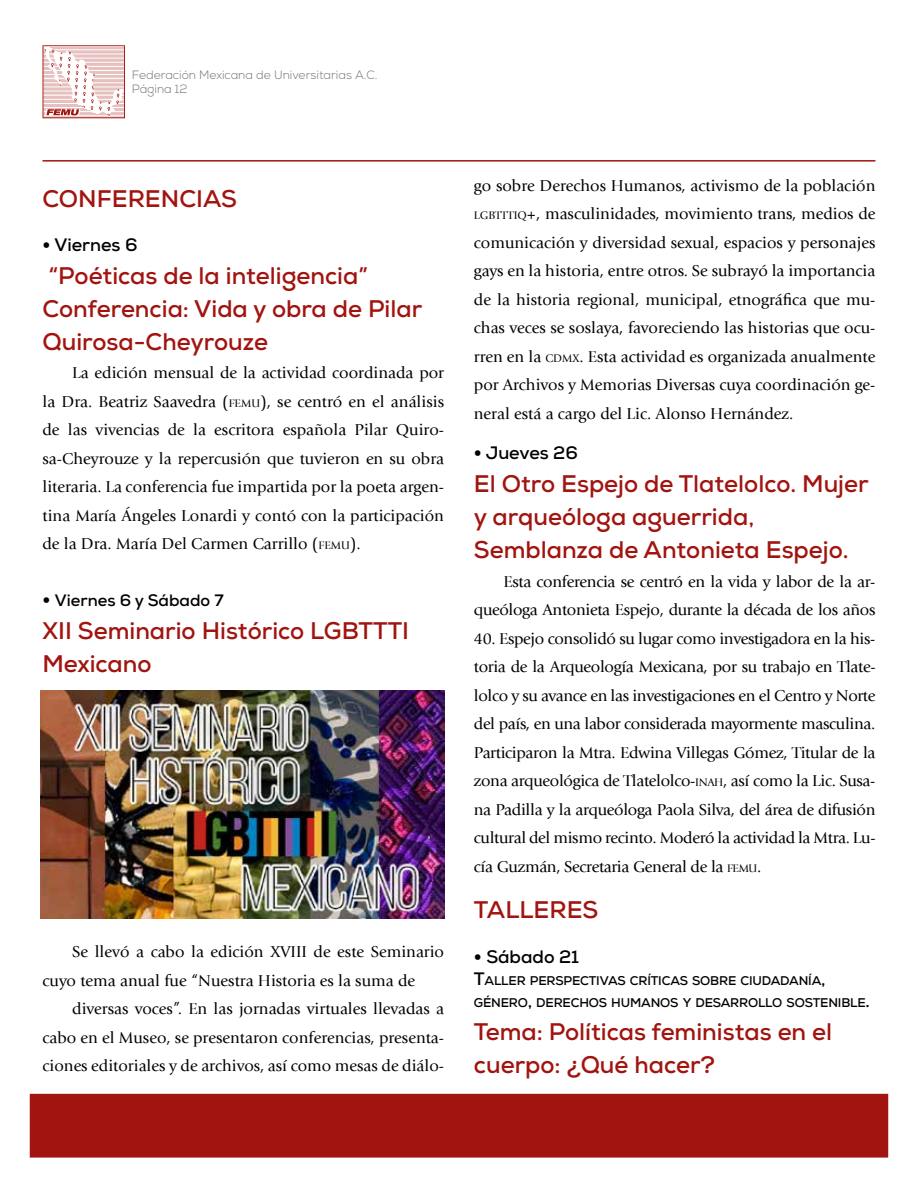
<style>
.page{position:relative;width:918px;height:1188px;background:#fff}
.page>*{position:absolute;margin:0;border:0;box-sizing:border-box;transform-origin:0 0}
.t1{font:700 24px/33px "Nexa";color:#a1140f}
.t2{font:700 18px "Nexa";color:#000}
.t3{font:16.5px/28.5px "Giovanni LT";color:#000;text-align:justify}
.t4{font:16.5px/28.5px "Giovanni LT";letter-spacing:-.02em;color:#000;text-align:right}
.t5{font:700 16.5px "Nexa";color:#000}
.t6{font:700 12.6px/21.6px "Nexa";letter-spacing:-.015em;color:#000}
.t7{font:300 12px/14.4px "Nexa";color:#707070}
.s1{font-family:"Corbel";font-weight:400}
.s2{font-size:11.55px}
.s3{font-family:"Corbel";font-weight:400;font-size:18px}
.s4{font-size:18px}
</style>
<div class="page">
<svg style="left:43px;top:45px;width:82px;height:73px"></svg>
<hr style="left:43px;top:160px;width:832px;height:2px;background:#a1140f">
<div style="left:30px;top:1094px;width:858px;height:64px;background:#a1140f"></div>
<img style="left:41px;top:690px;width:403px;height:228px">
<p class="t7" style="left:132px;top:68px;width:247px">Federación Mexicana de Universitarias A.C.<br>Página 12</p>
<h1 class="t1" style="left:43px;top:183px;width:196px">CONFERENCIAS</h1>
<p class="t2" style="left:43px;top:233px;width:96px"><span class="s1">•</span> Viernes 6</p>
<h1 class="t1" style="left:43px;top:259px;width:381px">“Poéticas de la inteligencia”<br>Conferencia: Vida y obra de Pilar<br>Quirosa-Cheyrouze</h1>
<p class="t3" style="left:43px;top:359px;width:403px;text-indent:30px">La edición mensual de la actividad coordinada por la Dra. Beatriz Saavedra (<span class="s2">FEMU</span>), se centró en el análisis de las vivencias de la escritora española Pilar Quiro&shy;sa-Cheyrouze y la repercusión que tuvieron en su obra literaria. La conferencia fue impartida por la poeta argen&shy;tina María Ángeles Lonardi y contó con la participación de la Dra. María Del Carmen Carrillo (<span class="s2">FEMU</span>).</p>
<p class="t5" style="left:43px;top:590px;width:183px"><span class="s3">•</span> Viernes 6 y Sábado 7</p>
<h1 class="t1" style="left:43px;top:614px;width:368px">XII Seminario Histórico LGBTTTI<br>Mexicano</h1>
<p class="t3" style="left:43px;top:938px;width:403px;text-indent:30px">Se llevó a cabo la edición XVIII de este Seminario cuyo tema anual fue “Nuestra Historia es la suma de</p>
<p class="t3" style="left:43px;top:995px;width:403px;text-indent:30px">diversas voces”. En las jornadas virtuales llevadas a cabo en el Museo, se presentaron conferencias, presenta&shy;ciones editoriales y de archivos, así como mesas de diálo-</p>
<p class="t3" style="left:474px;top:171px;width:403px">go sobre Derechos Humanos, activismo de la población <span class="s2">LGBTTTIQ</span>+, masculinidades, movimiento trans, medios de comunicación y diversidad sexual, espacios y personajes gays en la historia, entre otros. Se subrayó la importancia de la historia regional, municipal, etnográfica que mu&shy;chas veces se soslaya, favoreciendo las historias que ocu&shy;rren en la <span class="s2">CDMX</span>. Esta actividad es organizada anualmente por Archivos y Memorias Diversas cuya coordinación ge&shy;neral está a cargo del Lic. Alonso Hernández.</p>
<p class="t2" style="left:474px;top:442px;width:106px"><span class="s1">•</span> Jueves 26</p>
<h1 class="t1" style="left:474px;top:468px;width:396px">El Otro Espejo de Tlatelolco. Mujer y arqueóloga aguerrida,<br>Semblanza de Antonieta Espejo.</h1>
<p class="t4" style="left:474px;top:567px;width:403px">Esta conferencia se centró en la vida y labor de la ar&shy;queóloga Antonieta Espejo, durante la década de los años</p>
<p class="t3" style="left:474px;top:624px;width:403px">40. Espejo consolidó su lugar como investigadora en la his&shy;toria de la Arqueología Mexicana, por su trabajo en Tlate&shy;lolco y su avance en las investigaciones en el Centro y Norte del país, en una labor considerada mayormente masculina.<br>Participaron la Mtra. Edwina Villegas Gómez, Titular de la zona arqueológica de Tlatelolco-<span class="s2">INAH</span>, así como la Lic. Susa&shy;na Padilla y la arqueóloga Paola Silva, del área de difusión cultural del mismo recinto. Moderó la actividad la Mtra. Lu&shy;cía Guzmán, Secretaria General de la <span class="s2">FEMU</span>.</p>
<h1 class="t1" style="left:474px;top:894px;width:126px">TALLERES</h1>
<p class="t2" style="left:474px;top:946px;width:107px"><span class="s1">•</span> Sábado 21</p>
<p class="t6" style="left:474px;top:970px;width:398px"><span class="s4">T</span>ALLER PERSPECTIVAS CRÍTICAS SOBRE CIUDADANÍA<span class="s4">,<br></span>GÉNERO<span class="s4">,</span> DERECHOS HUMANOS Y DESARROLLO SOSTENIBLE<span class="s4">.</span></p>
<h1 class="t1" style="left:474px;top:1015px;width:360px">Tema: Políticas feministas en el cuerpo: ¿Qué hacer?</h1>
</div>
